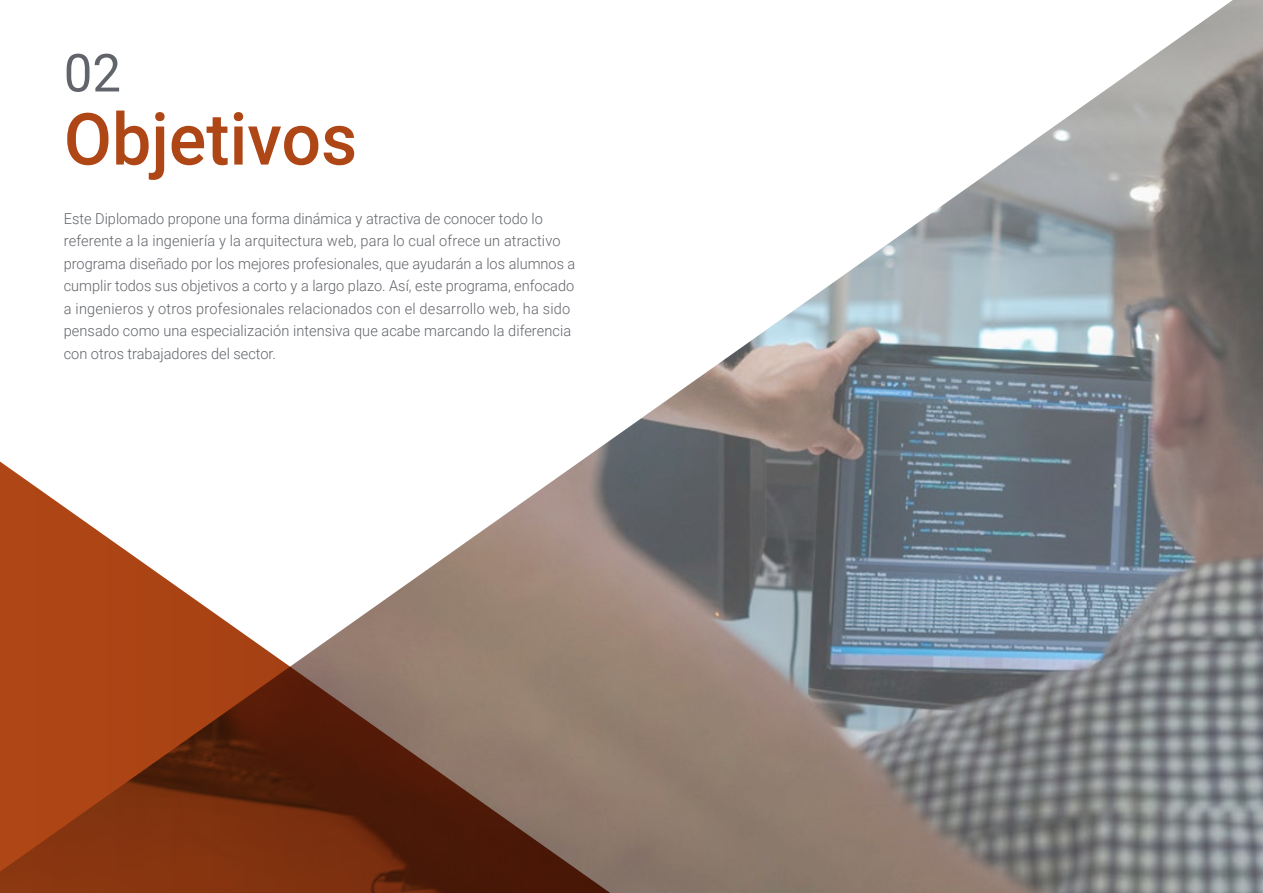
<style>
.page{position:relative;width:1263px;height:893px;background:#fff}
.page>*{position:absolute;margin:0;border:0;box-sizing:border-box;transform-origin:0 0}
.t1{font:500 72px "Roboto";color:#ae4615}
.t2{font:52.5px "Roboto";color:#61646a}
.t3{font:300 15px/22.5px "Roboto";color:#61646a}
</style>
<div class="page">
<img style="left:602px;top:0;width:661px;height:893px">
<svg style="left:0;top:446px;width:640px;height:447px"></svg>
<h2 class="t2" style="left:64px;top:36px;width:59px">02</h2>
<h1 class="t1" style="left:64px;top:89px;width:295px">Objetivos</h1>
<p class="t3" style="left:64px;top:207px;width:513px">Este Diplomado propone una forma dinámica y atractiva de conocer todo lo referente a la ingeniería y la arquitectura web, para lo cual ofrece un atractivo programa diseñado por los mejores profesionales, que ayudarán a los alumnos a cumplir todos sus objetivos a corto y a largo plazo. Así, este programa, enfocado a ingenieros y otros profesionales relacionados con el desarrollo web, ha sido pensado como una especialización intensiva que acabe marcando la diferencia con otros trabajadores del sector.</p>
</div>
